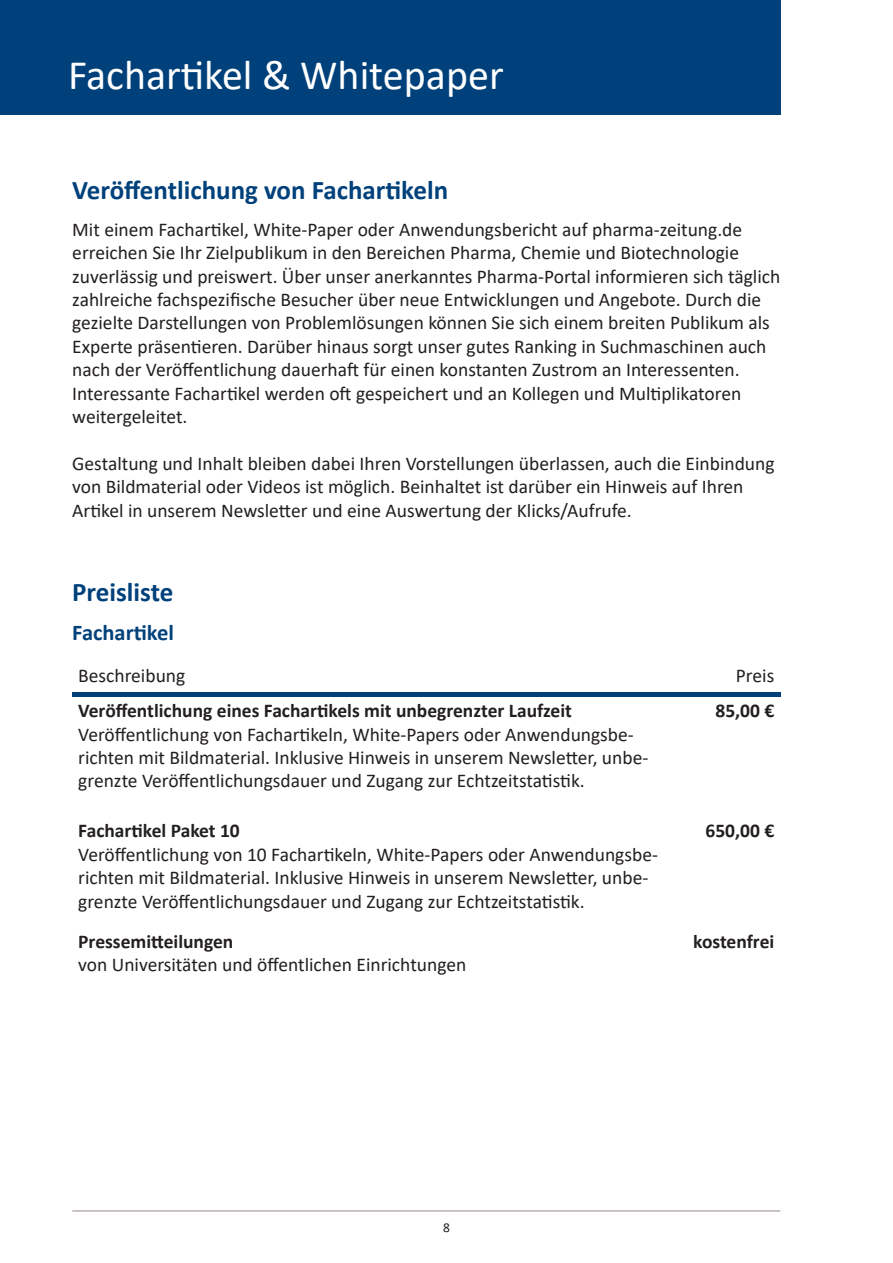
<style>
.page{position:relative;width:893px;height:1263px;background:#fff}
.page>*{position:absolute;margin:0;border:0;box-sizing:border-box;transform-origin:0 0}
.t1{font:42px "Calibri";color:#fff}
.t2{font:700 27px "Calibri";color:#00417b}
.t3{font:700 22.5px "Calibri";color:#00417b}
.t4{font:19.5px/23.4px "Calibri";color:#231f20}
.t5{font:700 19.5px "Calibri";color:#231f20}
.t6{font:13.5px "Calibri";color:#231f20}
</style>
<div class="page">
<div style="left:0;top:0;width:780px;height:115px;background:#00417b"></div>
<hr style="left:72px;top:1210px;width:708px;height:2px;background:#baaeb6">
<hr style="left:72px;top:692px;width:708px;height:4px;background:#00417b">
<h1 class="t1" style="left:68px;top:46px;width:437px">Fachartikel &amp; Whitepaper</h1>
<h2 class="t2" style="left:72px;top:171px;width:377px">Veröffentlichung von Fachartikeln</h2>
<p class="t4" style="left:72px;top:217px;width:709px">Mit einem Fachartikel, White-Paper oder Anwendungsbericht auf pharma-zeitung.de erreichen Sie Ihr Zielpublikum in den Bereichen Pharma, Chemie und Biotechnologie zuverlässig und preiswert. Über unser anerkanntes Pharma-Portal informieren sich täglich zahlreiche fachspezifische Besucher über neue Entwicklungen und Angebote. Durch die gezielte Darstellungen von Problemlösungen können Sie sich einem breiten Publikum als Experte präsentieren. Darüber hinaus sorgt unser gutes Ranking in Suchmaschinen auch nach der Veröffentlichung dauerhaft für einen konstanten Zustrom an Interessenten.<br>Interessante Fachartikel werden oft gespeichert und an Kollegen und Multiplikatoren weitergeleitet.</p>
<p class="t4" style="left:72px;top:451px;width:704px">Gestaltung und Inhalt bleiben dabei Ihren Vorstellungen überlassen, auch die Einbindung von Bildmaterial oder Videos ist möglich. Beinhaltet ist darüber ein Hinweis auf Ihren<br>Artikel in unserem Newsletter und eine Auswertung der Klicks/Aufrufe.</p>
<h2 class="t2" style="left:72px;top:573px;width:103px">Preisliste</h2>
<p class="t3" style="left:72px;top:616px;width:103px">Fachartikel</p>
<p class="t4" style="left:78px;top:664px;width:109px">Beschreibung</p>
<p class="t4" style="left:736px;top:664px;width:40px">Preis</p>
<p class="t5" style="left:78px;top:697px;width:495px">Veröffentlichung eines Fachartikels mit unbegrenzter Laufzeit</p>
<p class="t4" style="left:78px;top:722px;width:572px">Veröffentlichung von Fachartikeln, White-Papers oder Anwendungsbe&shy;richten mit Bildmaterial. Inklusive Hinweis in unserem Newsletter, unbe&shy;grenzte Veröffentlichungsdauer und Zugang zur Echtzeitstatistik.</p>
<p class="t5" style="left:715px;top:697px;width:60px">85,00 €</p>
<p class="t5" style="left:78px;top:817px;width:163px">Fachartikel Paket 10</p>
<p class="t4" style="left:78px;top:842px;width:581px">Veröffentlichung von 10 Fachartikeln, White-Papers oder Anwendungsbe&shy;richten mit Bildmaterial. Inklusive Hinweis in unserem Newsletter, unbe&shy;grenzte Veröffentlichungsdauer und Zugang zur Echtzeitstatistik.</p>
<p class="t5" style="left:78px;top:927px;width:157px">Pressemitteilungen</p>
<p class="t4" style="left:78px;top:952px;width:390px">von Universitäten und öffentlichen Einrichtungen</p>
<p class="t5" style="left:705px;top:817px;width:70px">650,00 €</p>
<p class="t5" style="left:693px;top:927px;width:83px">kostenfrei</p>
<p class="t6" style="left:443px;top:1218px;width:8px">8</p>
</div>
